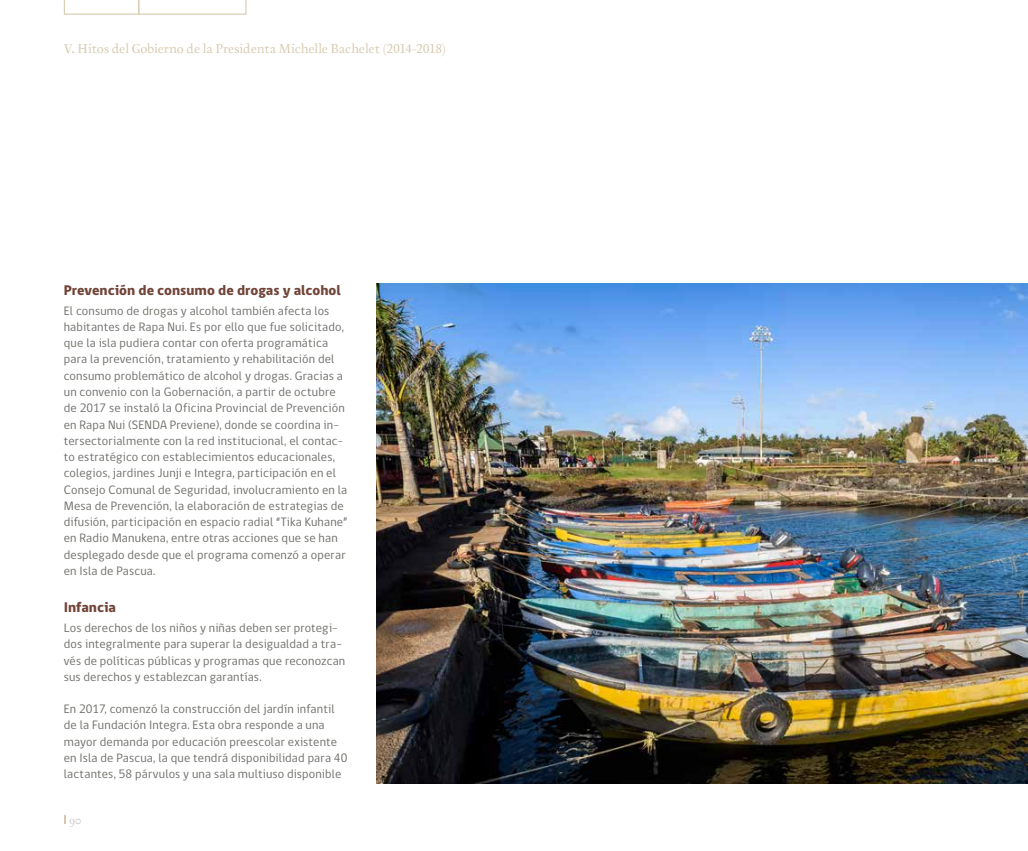
<style>
.page{position:relative;width:1028px;height:851px;background:#fff}
.page>*{position:absolute;margin:0;border:0;box-sizing:border-box;transform-origin:0 0}
.t1{font:800 14.38px "gob CL";color:#714438}
.t2{font:13.75px "Australis Pro";letter-spacing:-.01em;color:#d5c8ad}
.t3{font:12.5px/16.2px "gob CL";letter-spacing:.015em;color:#6f6f6b}
.t4{font:12.5px "Australis Pro";color:#c7c6c7}
</style>
<div class="page">
<img style="left:376px;top:283px;width:652px;height:500px">
<svg style="left:64px;top:0;width:182px;height:15px"></svg>
<svg style="left:64px;top:815px;width:2px;height:8px"></svg>
<p class="t2" style="left:64px;top:41px;width:384px">V. Hitos del Gobierno de la Presidenta Michelle Bachelet (2014-2018)</p>
<p class="t1" style="left:64px;top:280px;width:279px">Prevención de consumo de drogas y alcohol</p>
<p class="t3" style="left:64px;top:302px;width:285px">El consumo de drogas y alcohol también afecta los habitantes de Rapa Nui. Es por ello que fue solicitado, que la isla pudiera contar con oferta programática para la prevención, tratamiento y rehabilitación del consumo problemático de alcohol y drogas. Gracias a un convenio con la Gobernación, a partir de octubre de 2017 se instaló la Oficina Provincial de Prevención en Rapa Nui (SENDA Previene), donde se coordina in&shy;tersectorialmente con la red institucional, el contac&shy;to estratégico con establecimientos educacionales, colegios, jardines Junji e Integra, participación en el Consejo Comunal de Seguridad, involucramiento en la Mesa de Prevención, la elaboración de estrategias de difusión, participación en espacio radial “Tika Kuhane” en Radio Manukena, entre otras acciones que se han desplegado desde que el programa comenzó a operar en Isla de Pascua.</p>
<p class="t1" style="left:64px;top:597px;width:54px">Infancia</p>
<p class="t3" style="left:64px;top:620px;width:283px">Los derechos de los niños y niñas deben ser protegi&shy;dos integralmente para superar la desigualdad a tra&shy;vés de políticas públicas y programas que reconozcan sus derechos y establezcan garantías.</p>
<p class="t3" style="left:64px;top:701px;width:285px">En 2017, comenzó la construcción del jardín infantil de la Fundación Integra. Esta obra responde a una mayor demanda por educación preescolar existente en Isla de Pascua, la que tendrá disponibilidad para 40 lactantes, 58 párvulos y una sala multiuso disponible</p>
<p class="t4" style="left:69px;top:812px;width:14px">90</p>
</div>
